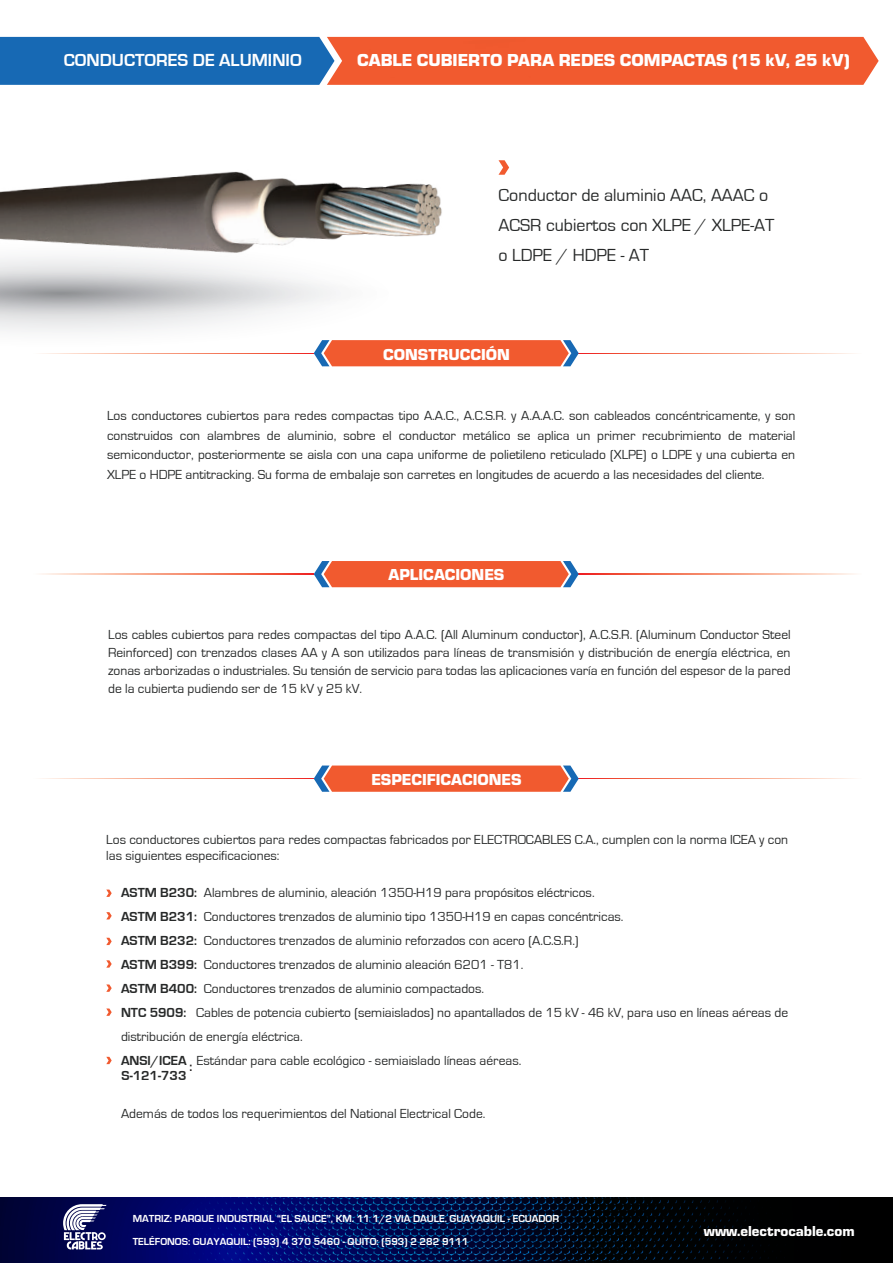
<style>
.page{position:relative;width:893px;height:1263px;background:#fff}
.page>*{position:absolute;margin:0;border:0;box-sizing:border-box;transform-origin:0 0}
.t1{font:18px/30px "Eurostile";color:#272929}
.t2{font:900 18px "Eurostile";color:#fff}
.t3{font:700 18px "Eurostile";color:#fff}
.t4{font:900 16.5px "Eurostile";color:#fff}
.t5{font:900 15px "Eurostile";color:#fff}
.t6{font:13.5px/24px "Eurostile";color:#272929}
.t7{font:700 13.5px "Eurostile";color:#272929}
.t8{font:700 13.5px "Eurostile";color:#231f20}
.t9{font:700 10.5px/22.5px "Eurostile";color:#fff}
.s1{font-weight:700}
</style>
<div class="page">
<div style="left:0;top:37px;width:879px;height:48px;background:#f15a2f"></div>
<svg style="left:41px;top:574px;width:273px;height:1px"></svg>
<svg style="left:579px;top:574px;width:276px;height:1px"></svg>
<svg style="left:41px;top:778px;width:273px;height:1px"></svg>
<svg style="left:579px;top:778px;width:276px;height:1px"></svg>
<svg style="left:579px;top:353px;width:276px;height:1px"></svg>
<svg style="left:106px;top:889px;width:6px;height:8px"></svg>
<svg style="left:106px;top:912px;width:6px;height:7px"></svg>
<svg style="left:106px;top:938px;width:6px;height:7px"></svg>
<svg style="left:106px;top:960px;width:6px;height:8px"></svg>
<svg style="left:106px;top:984px;width:6px;height:8px"></svg>
<svg style="left:106px;top:1057px;width:6px;height:7px"></svg>
<svg style="left:106px;top:1008px;width:6px;height:8px"></svg>
<svg style="left:545px;top:340px;width:34px;height:26px"></svg>
<svg style="left:314px;top:765px;width:265px;height:27px;background:#e66746"></svg>
<svg style="left:314px;top:561px;width:265px;height:26px;background:#e56341"></svg>
<img style="left:0;top:38px;width:545px;height:329px">
<img style="left:0;top:1197px;width:893px;height:66px">
<svg style="left:63px;top:1204px;width:43px;height:46px"></svg>
<h1 class="t3" style="left:64px;top:50px;width:239px">CONDUCTORES DE ALUMINIO</h1>
<h1 class="t2" style="left:357px;top:50px;width:494px">CABLE CUBIERTO PARA REDES COMPACTAS (15 kV, 25 kV)</h1>
<h1 class="t1" style="left:498px;top:180px;width:277px">Conductor de aluminio AAC, AAAC o<br>ACSR cubiertos con XLPE / XLPE-AT o LDPE / HDPE - AT</h1>
<p class="t4" style="left:383px;top:345px;width:128px">CONSTRUCCIÓN</p>
<p class="t6" style="left:107px;top:406px;width:690px;line-height:19.5px;text-align:justify">Los conductores cubiertos para redes compactas tipo A.A.C., A.C.S.R. y A.A.A.C. son cableados concéntricamente, y son construidos con alambres de aluminio, sobre el conductor metálico se aplica un primer recubrimiento de material semiconductor, posteriormente se aisla con una capa uniforme de polietileno reticulado (XLPE) o LDPE y una cubierta en XLPE o HDPE antitracking. Su forma de embalaje son carretes en longitudes de acuerdo a las necesidades del cliente.</p>
<p class="t4" style="left:389px;top:566px;width:117px">APLICACIONES</p>
<p class="t6" style="left:108px;top:626px;width:684px;line-height:18px;text-align:justify">Los cables cubiertos para redes compactas del tipo A.A.C. (All Aluminum conductor), A.C.S.R. (Aluminum Conductor Steel Reinforced) con trenzados clases AA y A son utilizados para líneas de transmisión y distribución de energía eléctrica, en zonas arborizadas o industriales. Su tensión de servicio para todas las aplicaciones varía en función del espesor de la pared de la cubierta pudiendo ser de 15 kV y 25 kV.</p>
<p class="t4" style="left:371px;top:770px;width:152px">ESPECIFICACIONES</p>
<p class="t6" style="left:106px;top:831px;width:683px;line-height:16.2px">Los conductores cubiertos para redes compactas fabricados por ELECTROCABLES C.A., cumplen con la norma ICEA y con las siguientes especificaciones:</p>
<p class="t6" style="left:121px;top:881px;width:669px"><span class="s1">ASTM B230:</span> Alambres de aluminio, aleación 1350-H19 para propósitos eléctricos.<br><span class="s1">ASTM B231:</span> Conductores trenzados de aluminio tipo 1350-H19 en capas concéntricas.<br><span class="s1">ASTM B232:</span> Conductores trenzados de aluminio reforzados con acero (A.C.S.R.)<br><span class="s1">ASTM B399:</span> Conductores trenzados de aluminio aleación 6201 - T81.<br><span class="s1">ASTM B400:</span> Conductores trenzados de aluminio compactados.<br><span class="s1">NTC 5909:</span> Cables de potencia cubierto (semiaislados) no apantallados de 15 kV - 46 kV, para uso en líneas aéreas de distribución de energía eléctrica.<br><span class="s1">ANSI/ICEA</span> Estándar para cable ecológico - semiaislado líneas aéreas.</p>
<p class="t8" style="left:190px;top:1059px;width:4px">:</p>
<p class="t7" style="left:122px;top:1068px;width:66px">S-121-733</p>
<p class="t6" style="left:121px;top:1102px;width:366px">Además de todos los requerimientos del National Electrical Code.</p>
<p class="t9" style="left:133px;top:1208px;width:428px">MATRIZ: PARQUE INDUSTRIAL “EL SAUCE”, KM. 11 1/2 VIA DAULE. GUAYAQUIL - ECUADOR<br>TELÉFONOS: GUAYAQUIL: (593) 4 370 5460 - QUITO: (593) 2 282 9111</p>
<p class="t5" style="left:704px;top:1222px;width:152px">www.electrocable.com</p>
</div>
